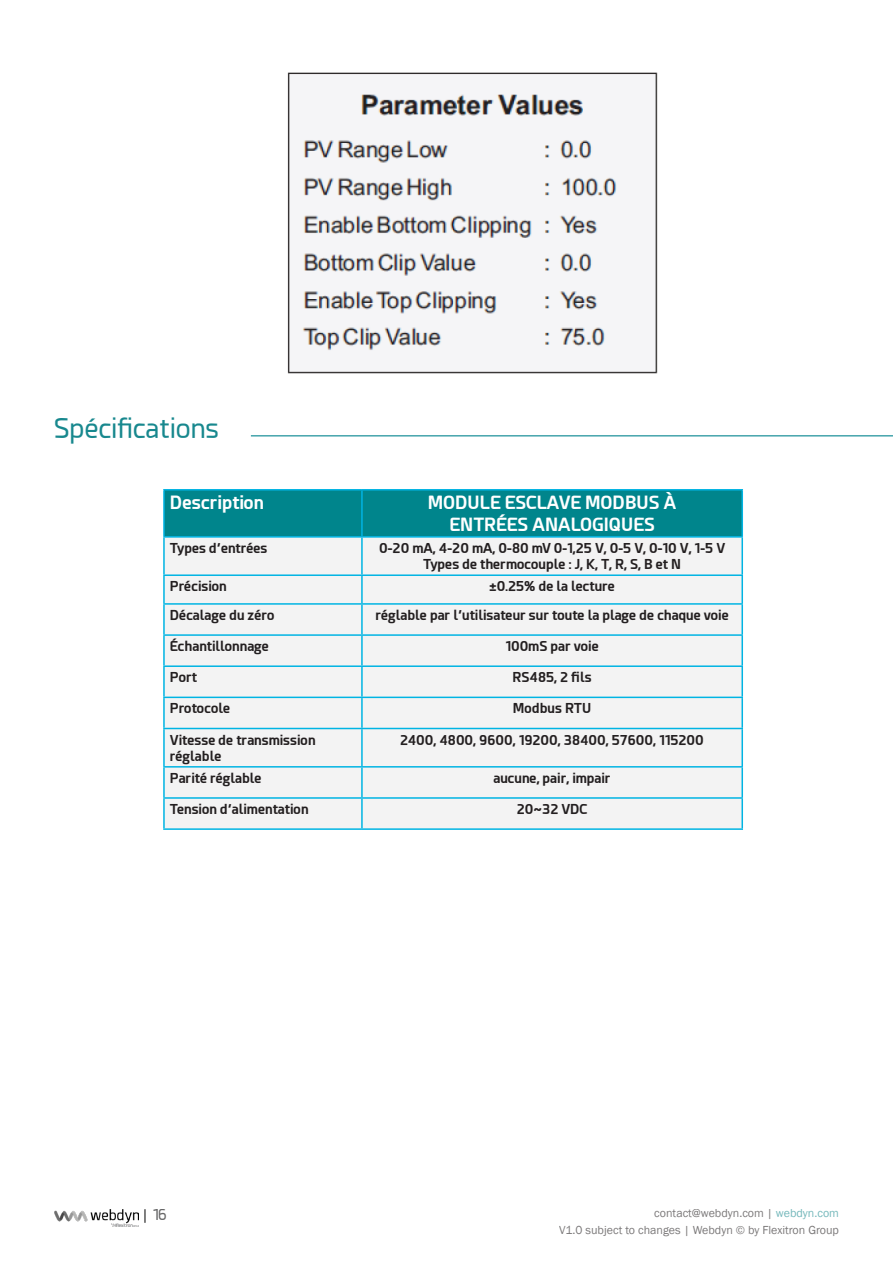
<style>
.page{position:relative;width:893px;height:1263px;background:#fff}
.page>*{position:absolute;margin:0;border:0;box-sizing:border-box;transform-origin:0 0}
.t1{font:27px "Esphimere";color:#18888e}
.t2{font:700 18px "Esphimere";color:#fff}
.t3{font:15px "Esphimere";color:#000002}
.t4{font:700 13.5px "Esphimere";color:#231f20}
.t5{font:12px/16.5px "Franklin Gothic";color:#231f20;text-align:right}
.s1{color:#18888d}
</style>
<div class="page">
<svg style="left:145px;top:1209px;width:1px;height:14px"></svg>
<img style="left:54px;top:1209px;width:85px;height:17px">
<div style="left:165px;top:490px;width:576px;height:46px;background:#00858c"></div>
<div style="left:165px;top:538px;width:576px;height:290px;background:#f3f3f3"></div>
<hr style="left:163px;top:489px;width:199px;height:1px;background:#00b4e3">
<hr style="left:163px;top:490px;width:2px;height:46px;background:#00b4e3">
<hr style="left:362px;top:489px;width:381px;height:1px;background:#00b4e3">
<hr style="left:361px;top:490px;width:2px;height:46px;background:#00b4e3">
<hr style="left:741px;top:490px;width:2px;height:46px;background:#00b4e3">
<hr style="left:163px;top:536px;width:199px;height:2px;background:#00b4e3">
<hr style="left:362px;top:536px;width:381px;height:2px;background:#00b4e3">
<hr style="left:163px;top:538px;width:2px;height:36px;background:#00b4e3">
<hr style="left:361px;top:538px;width:2px;height:36px;background:#00b4e3">
<hr style="left:741px;top:538px;width:2px;height:36px;background:#00b4e3">
<hr style="left:163px;top:574px;width:199px;height:2px;background:#00b4e3">
<hr style="left:163px;top:576px;width:2px;height:27px;background:#00b4e3">
<hr style="left:362px;top:574px;width:381px;height:2px;background:#00b4e3">
<hr style="left:361px;top:576px;width:2px;height:27px;background:#00b4e3">
<hr style="left:741px;top:576px;width:2px;height:27px;background:#00b4e3">
<hr style="left:163px;top:603px;width:199px;height:2px;background:#00b4e3">
<hr style="left:163px;top:605px;width:2px;height:29px;background:#00b4e3">
<hr style="left:362px;top:603px;width:381px;height:2px;background:#00b4e3">
<hr style="left:361px;top:605px;width:2px;height:29px;background:#00b4e3">
<hr style="left:741px;top:605px;width:2px;height:29px;background:#00b4e3">
<hr style="left:163px;top:634px;width:199px;height:2px;background:#00b4e3">
<hr style="left:163px;top:636px;width:2px;height:29px;background:#00b4e3">
<hr style="left:362px;top:634px;width:381px;height:2px;background:#00b4e3">
<hr style="left:361px;top:636px;width:2px;height:29px;background:#00b4e3">
<hr style="left:741px;top:636px;width:2px;height:29px;background:#00b4e3">
<hr style="left:163px;top:665px;width:199px;height:2px;background:#00b4e3">
<hr style="left:163px;top:667px;width:2px;height:30px;background:#00b4e3">
<hr style="left:362px;top:665px;width:381px;height:2px;background:#00b4e3">
<hr style="left:361px;top:667px;width:2px;height:30px;background:#00b4e3">
<hr style="left:741px;top:667px;width:2px;height:30px;background:#00b4e3">
<hr style="left:163px;top:697px;width:199px;height:1px;background:#00b4e3">
<hr style="left:163px;top:698px;width:2px;height:30px;background:#00b4e3">
<hr style="left:362px;top:697px;width:381px;height:1px;background:#00b4e3">
<hr style="left:361px;top:698px;width:2px;height:30px;background:#00b4e3">
<hr style="left:741px;top:698px;width:2px;height:30px;background:#00b4e3">
<hr style="left:163px;top:728px;width:199px;height:1px;background:#00b4e3">
<hr style="left:163px;top:729px;width:2px;height:37px;background:#00b4e3">
<hr style="left:362px;top:728px;width:381px;height:1px;background:#00b4e3">
<hr style="left:361px;top:729px;width:2px;height:37px;background:#00b4e3">
<hr style="left:741px;top:729px;width:2px;height:37px;background:#00b4e3">
<hr style="left:163px;top:766px;width:199px;height:1px;background:#00b4e3">
<hr style="left:163px;top:767px;width:2px;height:30px;background:#00b4e3">
<hr style="left:362px;top:766px;width:381px;height:1px;background:#00b4e3">
<hr style="left:361px;top:767px;width:2px;height:30px;background:#00b4e3">
<hr style="left:741px;top:767px;width:2px;height:30px;background:#00b4e3">
<hr style="left:163px;top:797px;width:199px;height:2px;background:#00b4e3">
<hr style="left:163px;top:799px;width:2px;height:29px;background:#00b4e3">
<hr style="left:362px;top:797px;width:381px;height:2px;background:#00b4e3">
<hr style="left:361px;top:799px;width:2px;height:29px;background:#00b4e3">
<hr style="left:741px;top:799px;width:2px;height:29px;background:#00b4e3">
<hr style="left:163px;top:828px;width:199px;height:2px;background:#00b4e3">
<hr style="left:362px;top:828px;width:381px;height:2px;background:#00b4e3">
<hr style="left:251px;top:435px;width:642px;height:1px;background:#06868f">
<img style="left:287px;top:72px;width:371px;height:302px">
<p class="t1" style="left:54px;top:413px;width:167px">Spécifications</p>
<p class="t2" style="left:170px;top:492px;width:95px">Description</p>
<p class="t2" style="left:428px;top:492px;width:250px">MODULE ESCLAVE MODBUS À</p>
<p class="t2" style="left:449px;top:513px;width:207px">ENTRÉES ANALOGIQUES</p>
<p class="t4" style="left:170px;top:540px;width:99px">Types d’entrées</p>
<p class="t4" style="left:379px;top:540px;width:347px">0-20 mA, 4-20 mA, 0-80 mV 0-1,25 V, 0-5 V, 0-10 V, 1-5 V</p>
<p class="t4" style="left:423px;top:556px;width:259px">Types de thermocouple : J, K, T, R, S, B et N</p>
<p class="t4" style="left:170px;top:578px;width:58px">Précision</p>
<p class="t4" style="left:489px;top:578px;width:127px">±0.25% de la lecture</p>
<p class="t4" style="left:170px;top:607px;width:106px">Décalage du zéro</p>
<p class="t4" style="left:375px;top:607px;width:355px">réglable par l’utilisateur sur toute la plage de chaque voie</p>
<p class="t4" style="left:170px;top:638px;width:101px">Échantillonnage</p>
<p class="t4" style="left:505px;top:638px;width:95px">100mS par voie</p>
<p class="t4" style="left:170px;top:669px;width:29px">Port</p>
<p class="t4" style="left:512px;top:669px;width:81px">RS485, 2 fils</p>
<p class="t4" style="left:170px;top:700px;width:62px">Protocole</p>
<p class="t4" style="left:513px;top:700px;width:80px">Modbus RTU</p>
<p class="t4" style="left:170px;top:731px;width:147px">Vitesse de transmission</p>
<p class="t4" style="left:170px;top:747px;width:53px">réglable</p>
<p class="t4" style="left:400px;top:731px;width:305px">2400, 4800, 9600, 19200, 38400, 57600, 115200</p>
<p class="t4" style="left:170px;top:770px;width:93px">Parité réglable</p>
<p class="t4" style="left:493px;top:770px;width:119px">aucune, pair, impair</p>
<p class="t4" style="left:170px;top:801px;width:140px">Tension d’alimentation</p>
<p class="t4" style="left:517px;top:801px;width:72px">20~32 VDC</p>
<p class="t3" style="left:152px;top:1206px;width:16px">16</p>
<p class="t5" style="left:559px;top:1205px;width:281px">contact@webdyn.com | <span class="s1">webdyn.com<br></span>V1.0 subject to changes | Webdyn © by Flexitron Group</p>
</div>
